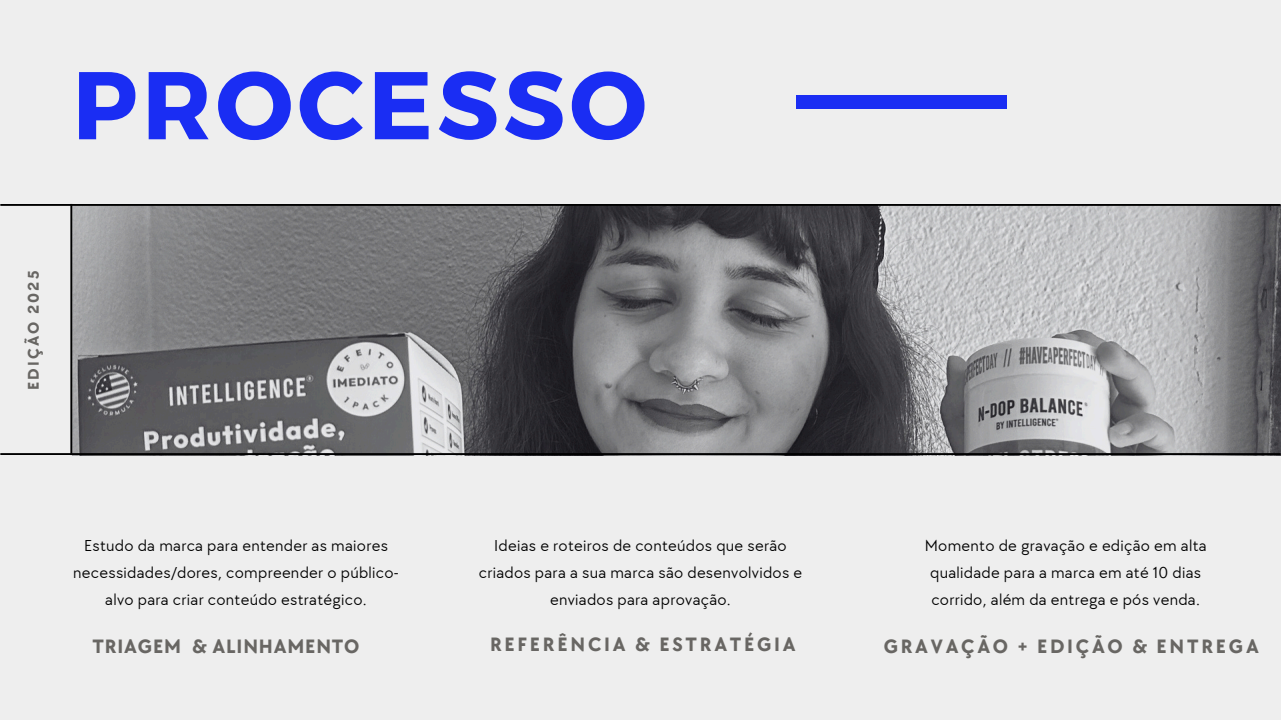
<style>
.page{position:relative;width:1281px;height:720px;background:#eee}
.page>*{position:absolute;margin:0;border:0;box-sizing:border-box;transform-origin:0 0}
.t1{font:700 96px "Montserrat";letter-spacing:.045em;color:#1a2df3}
.t2{font:700 20px "TT Chocolates";letter-spacing:.135em;color:#686663}
.t3{font:700 20px "TT Chocolates";letter-spacing:.04em;color:#686663}
.t4{font:16.38px/27.2px "TT Chocolates";letter-spacing:.02em;color:#000;text-align:center}
.t5{font:700 16px "TT Chocolates";letter-spacing:.135em;color:#686663}
</style>
<div class="page">
<div style="left:796px;top:96px;width:210px;height:13px;background:#1a2df3"></div>
<img style="left:72px;top:206px;width:1209px;height:249px">
<hr style="left:0;top:204px;width:1280px;height:2px;background:#000">
<hr style="left:0;top:453px;width:1280px;height:2px;background:#000">
<hr style="left:70px;top:204px;width:2px;height:251px;background:#000">
<h1 class="t1" style="left:72px;top:43px;width:576px">PROCESSO</h1>
<p class="t5" style="left:25px;top:390px;width:121px;rotate:-90deg">EDIÇÃO 2025</p>
<p class="t4" style="left:73px;top:533px;width:327px">Estudo da marca para entender as maiores necessidades/dores, compreender o público&shy;alvo para criar conteúdo estratégico.</p>
<h3 class="t4" style="left:479px;top:533px;width:325px">Ideias e roteiros de conteúdos que serão criados para a sua marca são desenvolvidos e enviados para aprovação.</h3>
<p class="t4" style="left:925px;top:533px;width:283px">Momento de gravação e edição em alta qualidade para a marca em até 10 dias corrido, além da entrega e pós venda.</p>
<h2 class="t2" style="left:490px;top:633px;width:307px">REFERÊNCIA &amp; ESTRATÉGIA</h2>
<p class="t3" style="left:93px;top:635px;width:268px">TRIAGEM &amp; ALINHAMENTO</p>
<p class="t2" style="left:883px;top:635px;width:377px">GRAVAÇÃO + EDIÇÃO &amp; ENTREGA</p>
</div>
